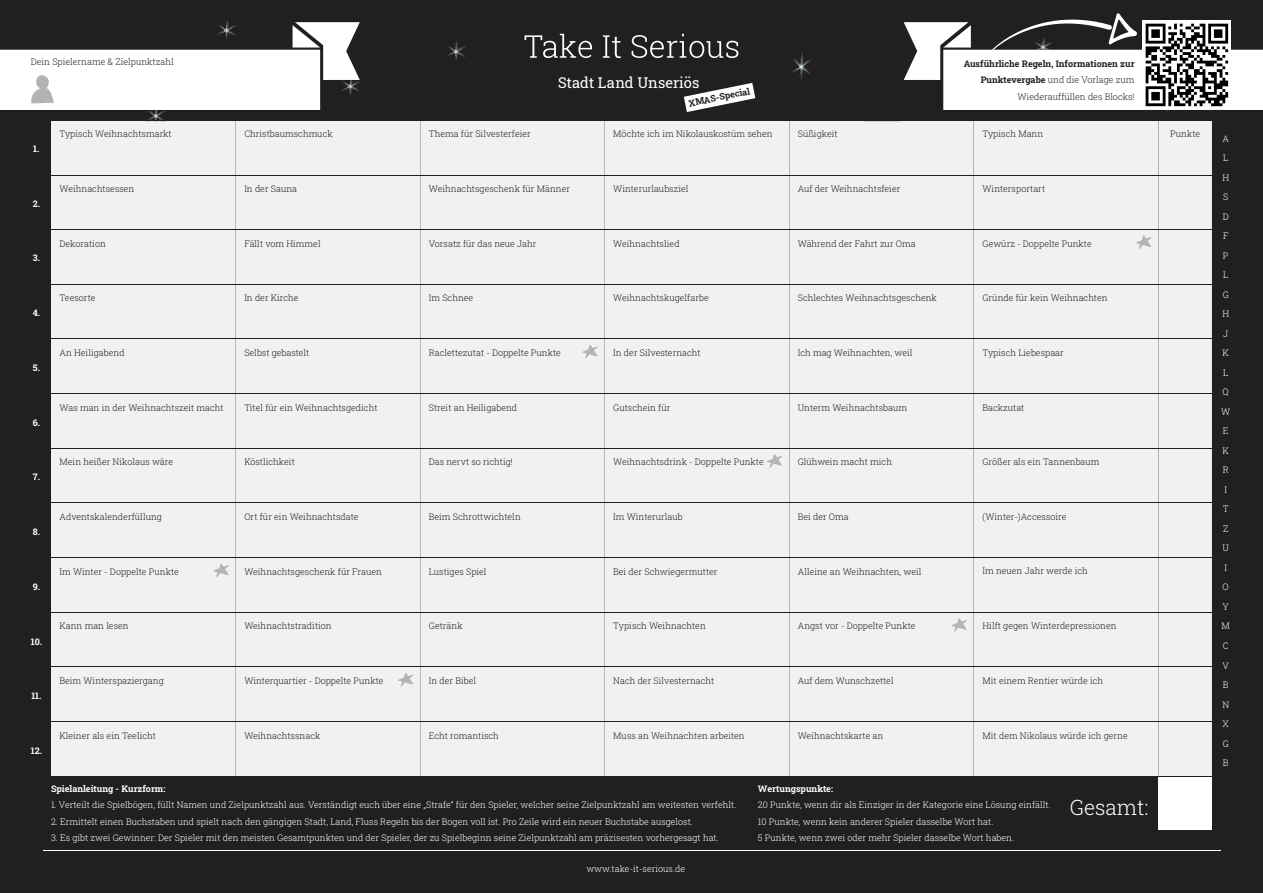
<style>
.page{position:relative;width:1263px;height:893px;background:#221f1f}
.page>*{position:absolute;margin:0;border:0;box-sizing:border-box;transform-origin:0 0}
.t1{font:300 21px "Roboto Slab";color:#fff}
.t2{font:14.85px "Roboto Slab";color:#fff}
.t3{font:300 9px "Roboto Slab";color:#221f1f}
.t4{font:300 9px/19.5px "Roboto Slab";color:#fff;text-align:center}
.t5{font:700 9px/16.5px "Roboto Slab";color:#221f1f;text-align:right}
.t6{font:700 9px "Roboto Slab";color:#fff}
.s1{font-weight:300}
</style>
<div class="page">
<svg style="left:792px;top:52px;width:19px;height:28px"></svg>
<svg style="left:447px;top:41px;width:19px;height:20px"></svg>
<svg style="left:683px;top:83px;width:73px;height:29px"></svg>
<div style="left:51px;top:121px;width:1161px;height:655px;background:#f0f1f1"></div>
<hr style="left:43px;top:850px;width:1177px;height:1px;background:#fff">
<hr style="left:235px;top:120px;width:1px;height:656px;background:#b1b3b5">
<hr style="left:420px;top:120px;width:1px;height:656px;background:#b1b3b5">
<hr style="left:604px;top:120px;width:1px;height:656px;background:#b1b3b5">
<hr style="left:789px;top:120px;width:1px;height:656px;background:#b1b3b5">
<hr style="left:973px;top:120px;width:1px;height:656px;background:#b1b3b5">
<hr style="left:1158px;top:120px;width:1px;height:656px;background:#b1b3b5">
<div style="left:1159px;top:776px;width:53px;height:54px;background:#fff"></div>
<svg style="left:864px;top:13px;width:399px;height:109px"></svg>
<svg style="left:581px;top:345px;width:18px;height:13px"></svg>
<svg style="left:766px;top:454px;width:18px;height:14px"></svg>
<svg style="left:950px;top:618px;width:18px;height:14px"></svg>
<svg style="left:213px;top:563px;width:17px;height:14px"></svg>
<svg style="left:397px;top:673px;width:18px;height:13px"></svg>
<svg style="left:1135px;top:235px;width:18px;height:14px"></svg>
<hr style="left:51px;top:175px;width:1161px;height:1px;background:#221f1f">
<hr style="left:51px;top:229px;width:1161px;height:1px;background:#221f1f">
<hr style="left:51px;top:284px;width:1161px;height:1px;background:#221f1f">
<hr style="left:51px;top:339px;width:1161px;height:1px;background:#221f1f">
<hr style="left:51px;top:393px;width:1161px;height:1px;background:#221f1f">
<hr style="left:51px;top:448px;width:1161px;height:1px;background:#221f1f">
<hr style="left:51px;top:502px;width:1161px;height:1px;background:#221f1f">
<hr style="left:51px;top:557px;width:1161px;height:1px;background:#221f1f">
<hr style="left:51px;top:612px;width:1161px;height:1px;background:#221f1f">
<hr style="left:51px;top:666px;width:1161px;height:1px;background:#221f1f">
<hr style="left:51px;top:721px;width:1161px;height:1px;background:#221f1f">
<hr style="left:51px;top:776px;width:1161px;height:1px;background:#221f1f">
<hr style="left:51px;top:120px;width:1161px;height:1px;background:#221f1f">
<svg style="left:524px;top:34px;width:68px;height:24px"></svg>
<svg style="left:603px;top:35px;width:18px;height:23px"></svg>
<svg style="left:632px;top:34px;width:106px;height:24px"></svg>
<svg style="left:0;top:20px;width:360px;height:100px"></svg>
<p class="t3" style="left:31px;top:58px;width:144px">Dein Spielername &amp; Zielpunktzahl</p>
<p class="t6" style="left:33px;top:145px;width:8px">1.</p>
<p class="t6" style="left:33px;top:200px;width:9px">2.</p>
<p class="t6" style="left:33px;top:254px;width:9px">3.</p>
<p class="t6" style="left:33px;top:309px;width:9px">4.</p>
<p class="t6" style="left:33px;top:364px;width:9px">5.</p>
<p class="t6" style="left:33px;top:419px;width:9px">6.</p>
<p class="t6" style="left:33px;top:473px;width:9px">7.</p>
<p class="t6" style="left:33px;top:528px;width:9px">8.</p>
<p class="t6" style="left:33px;top:583px;width:9px">9.</p>
<p class="t6" style="left:31px;top:638px;width:13px">10.</p>
<p class="t6" style="left:31px;top:692px;width:12px">11.</p>
<p class="t6" style="left:31px;top:747px;width:13px">12.</p>
<p class="t3" style="left:60px;top:130px;width:114px">Typisch Weihnachtsmarkt</p>
<p class="t3" style="left:60px;top:185px;width:76px">Weihnachtsessen</p>
<p class="t3" style="left:60px;top:240px;width:48px">Dekoration</p>
<p class="t3" style="left:60px;top:294px;width:38px">Teesorte</p>
<p class="t3" style="left:60px;top:349px;width:67px">An Heiligabend</p>
<p class="t3" style="left:60px;top:403px;width:166px">Was man in der Weihnachtszeit macht</p>
<p class="t3" style="left:60px;top:458px;width:115px">Mein heißer Nikolaus wäre</p>
<p class="t3" style="left:60px;top:513px;width:104px">Adventskalenderfüllung</p>
<p class="t3" style="left:60px;top:567px;width:121px">Im Winter - Doppelte Punkte</p>
<p class="t3" style="left:60px;top:622px;width:71px">Kann man lesen</p>
<p class="t3" style="left:60px;top:677px;width:106px">Beim Winterspaziergang</p>
<p class="t3" style="left:60px;top:731px;width:98px">Kleiner als ein Teelicht</p>
<h2 class="t2" style="left:558px;top:74px;width:143px">Stadt Land Unseriös</h2>
<p class="t5" style="left:687px;top:96px;width:64px;rotate:-12deg">XMAS-Special</p>
<p class="t5" style="left:964px;top:56px;width:172px">Ausführliche Regeln, Informationen zur<br>Punktevergabe <span class="s1">und die Vorlage zum<br>Wiederauffüllen des Blocks!</span></p>
<p class="t3" style="left:244px;top:130px;width:90px">Christbaumschmuck</p>
<p class="t3" style="left:429px;top:130px;width:104px">Thema für Silvesterfeier</p>
<p class="t3" style="left:613px;top:130px;width:161px">Möchte ich im Nikolauskostüm sehen</p>
<p class="t3" style="left:798px;top:130px;width:41px">Süßigkeit</p>
<p class="t3" style="left:982px;top:130px;width:62px">Typisch Mann</p>
<p class="t3" style="left:244px;top:185px;width:54px">In der Sauna</p>
<p class="t3" style="left:429px;top:185px;width:143px">Weihnachtsgeschenk für Männer</p>
<p class="t3" style="left:613px;top:185px;width:77px">Winterurlaubsziel</p>
<p class="t3" style="left:798px;top:185px;width:104px">Auf der Weihnachtsfeier</p>
<p class="t3" style="left:982px;top:185px;width:64px">Wintersportart</p>
<p class="t3" style="left:244px;top:240px;width:78px">Fällt vom Himmel</p>
<p class="t3" style="left:429px;top:240px;width:109px">Vorsatz für das neue Jahr</p>
<p class="t3" style="left:613px;top:240px;width:68px">Weihnachtslied</p>
<p class="t3" style="left:798px;top:240px;width:120px">Während der Fahrt zur Oma</p>
<p class="t3" style="left:982px;top:240px;width:111px">Gewürz - Doppelte Punkte</p>
<p class="t3" style="left:244px;top:294px;width:56px">In der Kirche</p>
<p class="t3" style="left:429px;top:294px;width:46px">Im Schnee</p>
<p class="t3" style="left:613px;top:294px;width:97px">Weihnachtskugelfarbe</p>
<p class="t3" style="left:798px;top:294px;width:141px">Schlechtes Weihnachtsgeschenk</p>
<p class="t3" style="left:982px;top:294px;width:127px">Gründe für kein Weihnachten</p>
<p class="t3" style="left:244px;top:349px;width:67px">Selbst gebastelt</p>
<p class="t3" style="left:429px;top:349px;width:134px">Raclettezutat - Doppelte Punkte</p>
<p class="t3" style="left:613px;top:349px;width:89px">In der Silvesternacht</p>
<p class="t3" style="left:798px;top:349px;width:116px">Ich mag Weihnachten, weil</p>
<p class="t3" style="left:982px;top:349px;width:83px">Typisch Liebespaar</p>
<p class="t3" style="left:244px;top:403px;width:135px">Titel für ein Weihnachtsgedicht</p>
<p class="t3" style="left:429px;top:403px;width:90px">Streit an Heiligabend</p>
<p class="t3" style="left:613px;top:403px;width:59px">Gutschein für</p>
<p class="t3" style="left:798px;top:403px;width:111px">Unterm Weihnachtsbaum</p>
<p class="t3" style="left:982px;top:403px;width:43px">Backzutat</p>
<p class="t3" style="left:244px;top:458px;width:52px">Köstlichkeit</p>
<p class="t3" style="left:429px;top:458px;width:86px">Das nervt so richtig!</p>
<p class="t3" style="left:613px;top:458px;width:152px">Weihnachtsdrink - Doppelte Punkte</p>
<p class="t3" style="left:798px;top:458px;width:96px">Glühwein macht mich</p>
<p class="t3" style="left:982px;top:458px;width:119px">Größer als ein Tannenbaum</p>
<p class="t3" style="left:244px;top:513px;width:116px">Ort für ein Weihnachtsdate</p>
<p class="t3" style="left:429px;top:513px;width:94px">Beim Schrottwichteln</p>
<p class="t3" style="left:613px;top:513px;width:71px">Im Winterurlaub</p>
<p class="t3" style="left:798px;top:513px;width:53px">Bei der Oma</p>
<p class="t3" style="left:982px;top:512px;width:86px">(Winter-)Accessoire</p>
<p class="t3" style="left:244px;top:568px;width:139px">Weihnachtsgeschenk für Frauen</p>
<p class="t3" style="left:429px;top:568px;width:59px">Lustiges Spiel</p>
<p class="t3" style="left:613px;top:568px;width:106px">Bei der Schwiegermutter</p>
<p class="t3" style="left:798px;top:568px;width:125px">Alleine an Weihnachten, weil</p>
<p class="t3" style="left:982px;top:567px;width:107px">Im neuen Jahr werde ich</p>
<p class="t3" style="left:244px;top:622px;width:89px">Weihnachtstradition</p>
<p class="t3" style="left:429px;top:622px;width:35px">Getränk</p>
<p class="t3" style="left:613px;top:622px;width:94px">Typisch Weihnachten</p>
<p class="t3" style="left:798px;top:622px;width:119px">Angst vor - Doppelte Punkte</p>
<p class="t3" style="left:982px;top:622px;width:136px">Hilft gegen Winterdepressionen</p>
<p class="t3" style="left:244px;top:677px;width:141px">Winterquartier - Doppelte Punkte</p>
<p class="t3" style="left:429px;top:677px;width:49px">In der Bibel</p>
<p class="t3" style="left:613px;top:677px;width:103px">Nach der Silvesternacht</p>
<p class="t3" style="left:798px;top:677px;width:97px">Auf dem Wunschzettel</p>
<p class="t3" style="left:982px;top:677px;width:122px">Mit einem Rentier würde ich</p>
<p class="t3" style="left:244px;top:731px;width:78px">Weihnachtssnack</p>
<p class="t3" style="left:429px;top:731px;width:72px">Echt romantisch</p>
<p class="t3" style="left:613px;top:731px;width:133px">Muss an Weihnachten arbeiten</p>
<p class="t3" style="left:798px;top:731px;width:87px">Weihnachtskarte an</p>
<p class="t3" style="left:982px;top:731px;width:147px">Mit dem Nikolaus würde ich gerne</p>
<p class="t6" style="left:51px;top:785px;width:116px">Spielanleitung - Kurzform:</p>
<p class="t4" style="left:51px;top:796px;width:687px">1. Verteilt die Spielbögen, füllt Namen und Zielpunktzahl aus. Verständigt euch über eine „Strafe“ für den Spieler, welcher seine Zielpunktzahl am weitesten verfehlt.</p>
<p class="t4" style="left:51px;top:812px;width:643px">2. Ermittelt einen Buchstaben und spielt nach den gängigen Stadt, Land, Fluss Regeln bis der Bogen voll ist. Pro Zeile wird ein neuer Buchstabe ausgelost.</p>
<p class="t4" style="left:51px;top:829px;width:669px">3. Es gibt zwei Gewinner: Der Spieler mit den meisten Gesamtpunkten und der Spieler, der zu Spielbeginn seine Zielpunktzahl am präzisesten vorhergesagt hat.</p>
<p class="t4" style="left:586px;top:859px;width:100px">www.take-it-serious.de</p>
<p class="t6" style="left:758px;top:785px;width:77px">Wertungspunkte:</p>
<p class="t4" style="left:758px;top:797px;width:294px;line-height:16.5px;text-align:left">20 Punkte, wenn dir als Einziger in der Kategorie eine Lösung einfällt.<br>10 Punkte, wenn kein anderer Spieler dasselbe Wort hat.<br>5 Punkte, wenn zwei oder mehr Spieler dasselbe Wort haben.</p>
<h1 class="t1" style="left:1070px;top:798px;width:80px">Gesamt:</h1>
<p class="t3" style="left:1170px;top:130px;width:31px">Punkte</p>
<p class="t4" style="left:1221px;top:130px;width:11px">A<br>L<br>H<br>S<br>D<br>F<br>P<br>L<br>G<br>H<br>J<br>K<br>L<br>Q<br>W<br>E<br>K<br>R<br>I<br>T<br>Z<br>U<br>I<br>O<br>Y<br>M<br>C<br>V<br>B<br>N<br>X<br>G<br>B</p>
</div>
